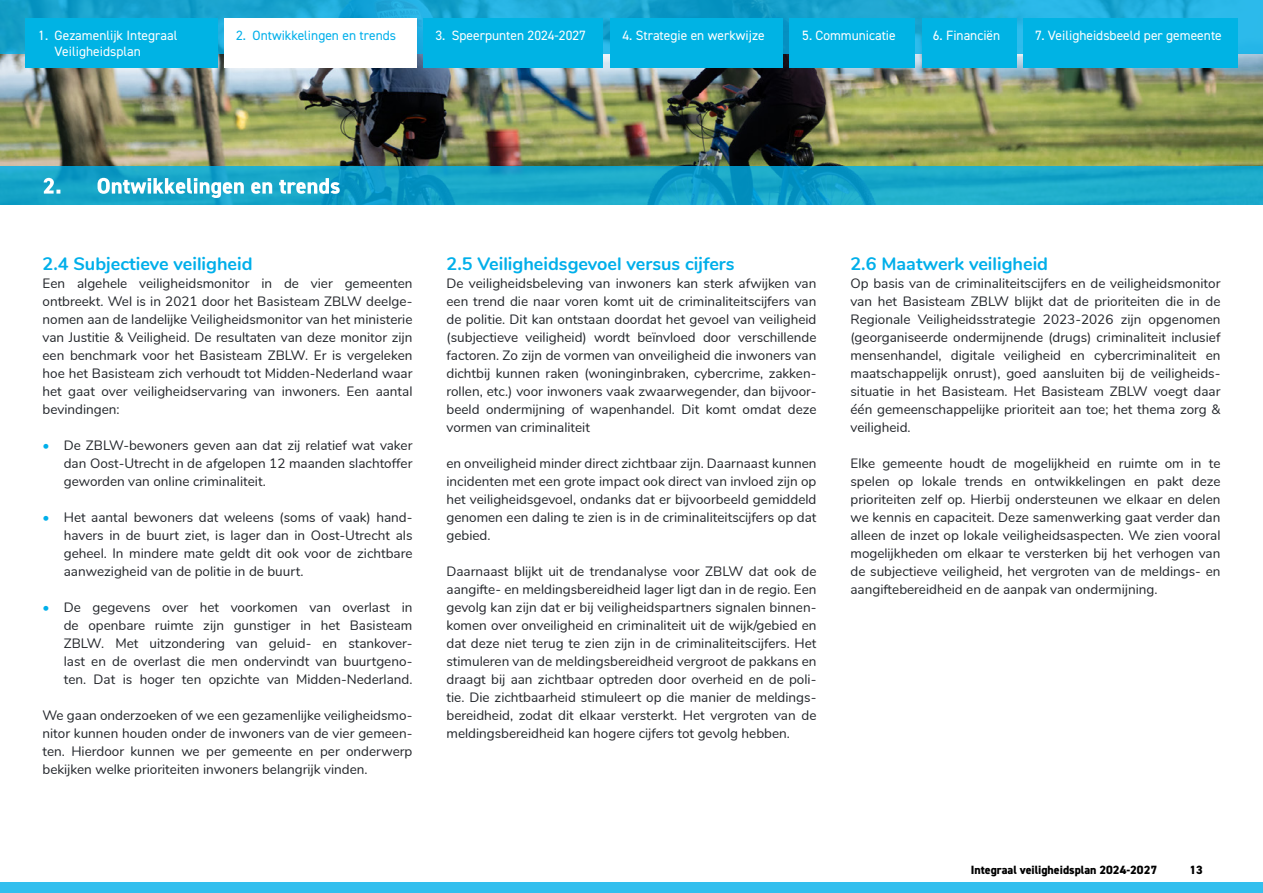
<style>
.page{position:relative;width:1263px;height:893px;background:#fff}
.page>*{position:absolute;margin:0;border:0;box-sizing:border-box;transform-origin:0 0}
.Titel_H2{font:700 18px "Nunito";color:#00afea}
.Alinea_stijl{font:13.5px/18px "Nunito";color:#212429;text-align:justify}
.t1{font:13.5px "DIN2014";color:#fff}
.t2{font:13.5px "DIN2014";color:#00afea}
.t3{font:800 12px "DIN2014";color:#000}
.s1{color:#00afea}
</style>
<div class="page">
<div style="left:0;top:882px;width:1263px;height:11px;background:#33bfee"></div>
<img style="left:0;top:54px;width:1263px;height:112px">
<svg style="left:0;top:166px;width:1263px;height:38px;background:#15a4c8"></svg>
<svg style="left:44px;top:178px;width:296px;height:20px"></svg>
<svg style="left:0;top:0;width:1263px;height:54px;background:#1ba7d4"></svg>
<div style="left:610px;top:18px;width:172px;height:50px;background:#00b3e4"></div>
<div style="left:789px;top:18px;width:126px;height:50px;background:#00b3e4"></div>
<div style="left:1023px;top:18px;width:215px;height:50px;background:#00b3e4"></div>
<div style="left:922px;top:18px;width:94px;height:50px;background:#00b3e4"></div>
<div style="left:25px;top:18px;width:193px;height:50px;background:#00b3e4"></div>
<div style="left:225px;top:18px;width:192px;height:50px;background:#fff"></div>
<div style="left:424px;top:18px;width:179px;height:50px;background:#00b3e4"></div>
<p class="t1" style="left:38px;top:27px;width:11px">1.</p>
<p class="t2" style="left:236px;top:27px;width:161px">2. Ontwikkelingen en trends</p>
<p class="t1" style="left:435px;top:27px;width:152px">3. Speerpunten 2024-2027</p>
<p class="t1" style="left:55px;top:27px;width:124px">Gezamenlijk Integraal</p>
<p class="t1" style="left:622px;top:27px;width:144px">4. Strategie en werkwijze</p>
<p class="t1" style="left:802px;top:27px;width:95px">5. Communicatie</p>
<p class="t1" style="left:933px;top:27px;width:69px">6. Financiën</p>
<p class="t1" style="left:1035px;top:27px;width:188px">7. Veiligheidsbeeld per gemeente</p>
<p class="t1" style="left:55px;top:43px;width:88px">Veiligheidsplan</p>
<p class="Titel_H2" style="left:43px;top:250px;width:212px">2.4 Subjectieve veiligheid</p>
<p class="Alinea_stijl" style="left:43px;top:274px;width:371px">Een algehele veiligheidsmonitor in de vier gemeenten ontbreekt. Wel is in 2021 door het Basisteam ZBLW deelge&shy;nomen aan de landelijke Veiligheidsmonitor van het ministerie van Justitie &amp; Veiligheid. De resultaten van deze monitor zijn een benchmark voor het Basisteam ZBLW. Er is vergeleken hoe het Basisteam zich verhoudt tot Midden-Nederland waar het gaat over veiligheidservaring van inwoners. Een aantal bevindingen:</p>
<p class="Alinea_stijl" style="left:64px;top:436px;width:350px;text-indent:-21px"><span class="s1">•</span> De ZBLW-bewoners geven aan dat zij relatief wat vaker dan Oost-Utrecht in de afgelopen 12 maanden slachtoffer geworden van online criminaliteit.</p>
<p class="Alinea_stijl" style="left:64px;top:508px;width:350px;text-indent:-21px"><span class="s1">•</span> Het aantal bewoners dat weleens (soms of vaak) hand&shy;havers in de buurt ziet, is lager dan in Oost-Utrecht als geheel. In mindere mate geldt dit ook voor de zichtbare aanwezigheid van de politie in de buurt.</p>
<p class="Alinea_stijl" style="left:64px;top:598px;width:350px;text-indent:-21px"><span class="s1">•</span> De gegevens over het voorkomen van overlast in de openbare ruimte zijn gunstiger in het Basisteam ZBLW. Met uitzondering van geluid- en stankover&shy;last en de overlast die men ondervindt van buurtgeno&shy;ten. Dat is hoger ten opzichte van Midden-Nederland.</p>
<p class="Alinea_stijl" style="left:43px;top:706px;width:371px">We gaan onderzoeken of we een gezamenlijke veiligheidsmo&shy;nitor kunnen houden onder de inwoners van de vier gemeen&shy;ten. Hierdoor kunnen we per gemeente en per onderwerp bekijken welke prioriteiten inwoners belangrijk vinden.</p>
<p class="Titel_H2" style="left:446px;top:250px;width:289px">2.5 Veiligheidsgevoel versus cijfers</p>
<p class="Alinea_stijl" style="left:446px;top:274px;width:371px">De veiligheidsbeleving van inwoners kan sterk afwijken van een trend die naar voren komt uit de criminaliteitscijfers van de politie. Dit kan ontstaan doordat het gevoel van veiligheid (subjectieve veiligheid) wordt beïnvloed door verschillende factoren. Zo zijn de vormen van onveiligheid die inwoners van dichtbij kunnen raken (woninginbraken, cybercrime, zakken&shy;rollen, etc.) voor inwoners vaak zwaarwegender, dan bijvoor&shy;beeld ondermijning of wapenhandel. Dit komt omdat deze vormen van criminaliteit</p>
<p class="Alinea_stijl" style="left:446px;top:454px;width:371px">en onveiligheid minder direct zichtbaar zijn. Daarnaast kunnen incidenten met een grote impact ook direct van invloed zijn op het veiligheidsgevoel, ondanks dat er bijvoorbeeld gemiddeld genomen een daling te zien is in de criminaliteitscijfers op dat gebied.</p>
<p class="Alinea_stijl" style="left:446px;top:562px;width:371px">Daarnaast blijkt uit de trendanalyse voor ZBLW dat ook de aangifte- en meldingsbereidheid lager ligt dan in de regio. Een gevolg kan zijn dat er bij veiligheidspartners signalen binnen&shy;komen over onveiligheid en criminaliteit uit de wijk/gebied en dat deze niet terug te zien zijn in de criminaliteitscijfers. Het stimuleren van de meldingsbereidheid vergroot de pakkans en draagt bij aan zichtbaar optreden door overheid en de poli&shy;tie. Die zichtbaarheid stimuleert op die manier de meldings&shy;bereidheid, zodat dit elkaar versterkt. Het vergroten van de meldingsbereidheid kan hogere cijfers tot gevolg hebben.</p>
<p class="Titel_H2" style="left:850px;top:250px;width:199px">2.6 Maatwerk veiligheid</p>
<p class="Alinea_stijl" style="left:850px;top:274px;width:371px">Op basis van de criminaliteitscijfers en de veiligheidsmonitor van het Basisteam ZBLW blijkt dat de prioriteiten die in de Regionale Veiligheidsstrategie 2023-2026 zijn opgenomen (georganiseerde ondermijnende (drugs) criminaliteit inclusief mensenhandel, digitale veiligheid en cybercriminaliteit en maatschappelijk onrust), goed aansluiten bij de veiligheids&shy;situatie in het Basisteam. Het Basisteam ZBLW voegt daar één gemeenschappelijke prioriteit aan toe; het thema zorg &amp; veiligheid.</p>
<p class="Alinea_stijl" style="left:850px;top:454px;width:371px">Elke gemeente houdt de mogelijkheid en ruimte om in te spelen op lokale trends en ontwikkelingen en pakt deze prioriteiten zelf op. Hierbij ondersteunen we elkaar en delen we kennis en capaciteit. Deze samenwerking gaat verder dan alleen de inzet op lokale veiligheidsaspecten. We zien vooral mogelijkheden om elkaar te versterken bij het verhogen van de subjectieve veiligheid, het vergroten van de meldings- en aangiftebereidheid en de aanpak van ondermijning.</p>
<p class="t3" style="left:971px;top:862px;width:188px">Integraal veiligheidsplan 2024-2027</p>
<p class="t3" style="left:1189px;top:862px;width:15px">13</p>
</div>
